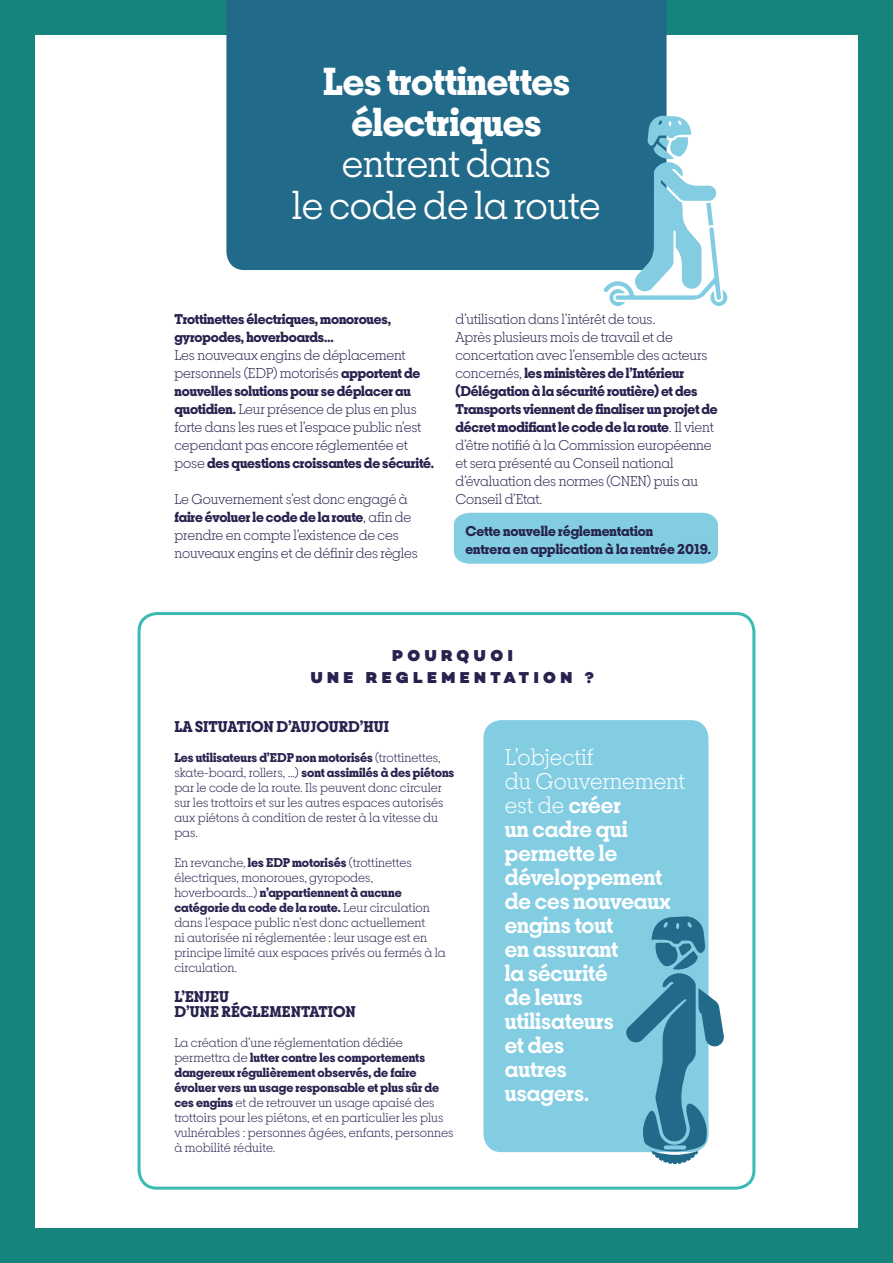
<style>
.page{position:relative;width:893px;height:1263px;background:#fff}
.page>*{position:absolute;margin:0;border:0;box-sizing:border-box;transform-origin:0 0}
.t1{font:700 41.25px/41.2px "Breton";letter-spacing:-.005em;color:#fff;text-align:center}
.t2{font:41.25px/41.2px "Breton";letter-spacing:-.005em;color:#fff;text-align:center}
.t3{font:600 24px/24px "Breton";color:#fff}
.t4{font:700 16.5px/15px "Breton";color:#27234f}
.t5{font:900 16.05px/22.2px "Campton";letter-spacing:.28em;color:#27234f;text-align:center}
.t6{font:300 15px/18px "Breton";letter-spacing:-.01em;color:#27234f}
.t7{font:700 15px/18px "Breton";letter-spacing:-.01em;color:#27234f}
.t8{font:300 13.5px/15px "Breton";color:#27234f}
.s1{font-weight:700}
.s2{font-weight:300}
</style>
<div class="page">
<div style="left:0;top:0;width:34px;height:1263px;background:#15847d"></div>
<div style="left:859px;top:18px;width:34px;height:1245px;background:#15847d"></div>
<div style="left:0;top:0;width:893px;height:34px;background:#15847d"></div>
<div style="left:0;top:1229px;width:889px;height:34px;background:#15847d"></div>
<div style="left:226px;top:0;width:440px;height:270px;background:#226a89"></div>
<div style="left:138px;top:612px;width:617px;height:578px;border:3px solid #39bab2;border-radius:18px"></div>
<div style="left:483px;top:720px;width:225px;height:432px;background:#83cde3;border-radius:18px"></div>
<svg style="left:603px;top:115px;width:124px;height:191px"></svg>
<svg style="left:626px;top:916px;width:98px;height:248px"></svg>
<div style="left:454px;top:513px;width:264px;height:51px;background:#83cde2"></div>
<h1 class="t1" style="left:323px;top:60px;width:249px">Les trottinettes électriques</h1>
<h1 class="t2" style="left:292px;top:142px;width:310px">entrent dans<br>le code de la route</h1>
<p class="t7" style="left:174px;top:310px;width:218px">Trottinettes électriques, monoroues, gyropodes, hoverboards…</p>
<p class="t6" style="left:174px;top:346px;width:261px">Les nouveaux engins de déplacement personnels (EDP) motorisés <span class="s1">apportent de nouvelles solutions pour se déplacer au quotidien.</span> Leur présence de plus en plus forte dans les rues et l’espace public n’est cependant pas encore réglementée et pose <span class="s1">des questions croissantes de sécurité.</span></p>
<p class="t6" style="left:174px;top:490px;width:245px">Le Gouvernement s’est donc engagé à <span class="s1">faire évoluer le code de la route</span>, afin de prendre en compte l’existence de ces nouveaux engins et de définir des règles</p>
<p class="t6" style="left:455px;top:310px;width:264px">d’utilisation dans l’intérêt de tous.<br>Après plusieurs mois de travail et de concertation avec l’ensemble des acteurs concernés, <span class="s1">les ministères de l’Intérieur (Délégation à la sécurité routière) et des Transports viennent de finaliser un projet de décret modifiant le code de la route</span>. Il vient d’être notifié à la Commission européenne et sera présenté au Conseil national d’évaluation des normes (CNEN) puis au Conseil d’Etat.</p>
<p class="t7" style="left:465px;top:521px;width:247px">Cette nouvelle réglementation<br>entrera en application à la rentrée 2019.</p>
<p class="t5" style="left:311px;top:644px;width:285px">POURQUOI<br>UNE REGLEMENTATION ?</p>
<p class="t4" style="left:174px;top:719px;width:216px">LA SITUATION D’AUJOURD’HUI</p>
<p class="t8" style="left:174px;top:750px;width:281px"><span class="s1">Les utilisateurs d’EDP non motorisés</span> (trottinettes, skate-board, rollers, …) <span class="s1">sont assimilés à des piétons </span>par le code de la route. Ils peuvent donc circuler sur les trottoirs et sur les autres espaces autorisés aux piétons à condition de rester à la vitesse du pas.</p>
<p class="t8" style="left:174px;top:855px;width:273px">En revanche, <span class="s1">les EDP motorisés</span> (trottinettes électriques, monoroues, gyropodes, hoverboards…) <span class="s1">n’appartiennent à aucune catégorie du code de la route.</span> Leur circulation dans l’espace public n’est donc actuellement<br>ni autorisée ni réglementée : leur usage est en principe limité aux espaces privés ou fermés à la circulation.</p>
<p class="t4" style="left:174px;top:989px;width:183px">L’ENJEU<br>D’UNE RÉGLEMENTATION</p>
<p class="t8" style="left:174px;top:1035px;width:281px">La création d’une réglementation dédiée permettra de <span class="s1">lutter contre les comportements dangereux régulièrement observés, de faire évoluer vers un usage responsable et plus sûr de ces engins</span> et de retrouver un usage apaisé des trottoirs pour les piétons, et en particulier les plus vulnérables : personnes âgées, enfants, personnes à mobilité réduite.</p>
<h2 class="t3" style="left:505px;top:745px;width:182px"><span class="s2">L’objectif<br>du Gouvernement est de</span> créer<br>un cadre qui permette le développement de ces nouveaux engins tout<br>en assurant<br>la sécurité<br>de leurs utilisateurs<br>et des<br>autres<br>usagers.</h2>
</div>
